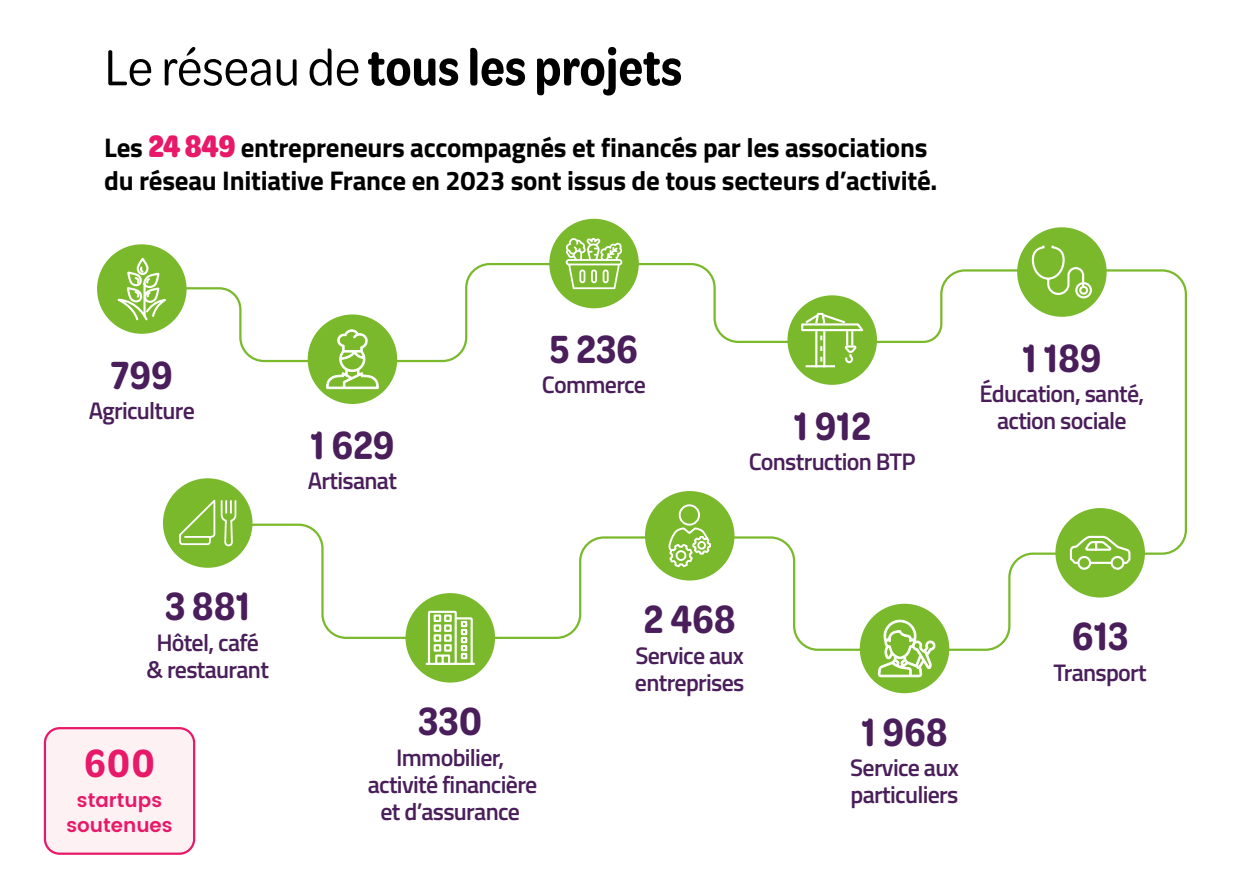
<style>
.page{position:relative;width:1259px;height:893px;background:#fff}
.page>*{position:absolute;margin:0;border:0;box-sizing:border-box;transform-origin:0 0}
.t1{font:600 54px "Omnes Cond";color:#000}
.t2{font:600 42px "Omnes Cond";letter-spacing:.01em;color:#491e5a}
.t3{font:600 42px "Omnes Cond";color:#e71968}
.t4{font:700 27px/33px "Titillium";letter-spacing:-.01em;color:#000}
.t5{font:600 24px/27px "Titillium";letter-spacing:-.03em;color:#491e5a;text-align:center}
.t6{font:600 19.8px/24.6px "Poppins";color:#e71968;text-align:center}
.s1{font-weight:400}
.s2{font-family:"Omnes Cond";font-size:33px;color:#e71968}
</style>
<div class="page">
<svg style="left:173px;top:262px;width:1014px;height:390px"></svg>
<div style="left:45px;top:728px;width:149px;height:126px;background:#fdf1f4;border-radius:15px"></div>
<div style="left:44px;top:727px;width:151px;height:128px;border:2px solid #e71968;border-radius:15px"></div>
<div style="left:405px;top:593px;width:90px;height:90px;background:#7ab92c;border-radius:50%"></div>
<hr style="left:426px;top:663px;width:49px;height:2px;background:#fff">
<svg style="left:427px;top:610px;width:47px;height:55px"></svg>
<div style="left:163px;top:478px;width:89px;height:90px;background:#7ab92c;border-radius:50%"></div>
<svg style="left:178px;top:499px;width:59px;height:153px"></svg>
<div style="left:97px;top:244px;width:90px;height:90px;background:#7ab92c;border-radius:50%"></div>
<svg style="left:117px;top:259px;width:49px;height:62px"></svg>
<div style="left:549px;top:219px;width:90px;height:89px;background:#7ab92c;border-radius:50%"></div>
<svg style="left:565px;top:238px;width:58px;height:51px"></svg>
<div style="left:645px;top:491px;width:89px;height:89px;background:#7ab92c;border-radius:50%"></div>
<svg style="left:667px;top:504px;width:45px;height:86px"></svg>
<div style="left:787px;top:295px;width:90px;height:90px;background:#7ab92c;border-radius:50%"></div>
<hr style="left:805px;top:365px;width:30px;height:2px;background:#fff">
<svg style="left:801px;top:312px;width:63px;height:52px"></svg>
<hr style="left:815px;top:331px;width:2px;height:36px;background:#fff">
<hr style="left:823px;top:331px;width:2px;height:36px;background:#fff">
<div style="left:1017px;top:227px;width:89px;height:90px;background:#7ab92c;border-radius:50%"></div>
<svg style="left:1031px;top:245px;width:61px;height:54px"></svg>
<div style="left:1055px;top:508px;width:90px;height:89px;background:#7ab92c;border-radius:50%"></div>
<svg style="left:1069px;top:535px;width:62px;height:35px"></svg>
<div style="left:308px;top:314px;width:89px;height:90px;background:#7ab92c;border-radius:50%"></div>
<svg style="left:326px;top:329px;width:53px;height:60px"></svg>
<div style="left:860px;top:604px;width:89px;height:89px;background:#7ab92c;border-radius:50%"></div>
<svg style="left:878px;top:619px;width:57px;height:58px"></svg>
<h1 class="t1" style="left:104px;top:31px;width:579px"><span class="s1">Le réseau de</span> tous les projets</h1>
<p class="t4" style="left:104px;top:129px;width:834px">Les <span class="s2">24 849</span> entrepreneurs accompagnés et financés par les associations du réseau Initiative France en 2023 sont issus de tous secteurs d’activité.</p>
<h2 class="t2" style="left:111px;top:347px;width:63px">799</h2>
<p class="t5" style="left:89px;top:396px;width:108px">Agriculture</p>
<h2 class="t2" style="left:310px;top:417px;width:85px">1 629</h2>
<p class="t5" style="left:308px;top:466px;width:90px">Artisanat</p>
<h2 class="t2" style="left:550px;top:321px;width:89px">5 236</h2>
<p class="t5" style="left:542px;top:370px;width:106px">Commerce</p>
<h2 class="t2" style="left:793px;top:398px;width:78px">1 912</h2>
<p class="t5" style="left:749px;top:447px;width:168px">Construction BTP</p>
<h2 class="t2" style="left:1022px;top:330px;width:81px">1 189</h2>
<p class="t5" style="left:979px;top:379px;width:166px">Éducation, santé, action sociale</p>
<h2 class="t2" style="left:165px;top:578px;width:86px">3 881</h2>
<p class="t5" style="left:146px;top:628px;width:124px">Hôtel, café &amp; restaurant</p>
<h2 class="t3" style="left:84px;top:735px;width:72px">600</h2>
<p class="t6" style="left:66px;top:788px;width:108px">startups soutenues</p>
<h2 class="t2" style="left:418px;top:693px;width:65px">330</h2>
<p class="t5" style="left:368px;top:742px;width:171px">Immobilier, activité financière et d’assurance</p>
<h2 class="t2" style="left:644px;top:591px;width:93px">2 468</h2>
<p class="t5" style="left:635px;top:640px;width:111px;text-align:left">Service aux entreprises</p>
<h2 class="t2" style="left:861px;top:704px;width:87px">1 968</h2>
<p class="t5" style="left:850px;top:753px;width:110px;text-align:left">Service aux particuliers</p>
<h2 class="t2" style="left:1072px;top:608px;width:58px">613</h2>
<p class="t5" style="left:1053px;top:657px;width:95px">Transport</p>
</div>
